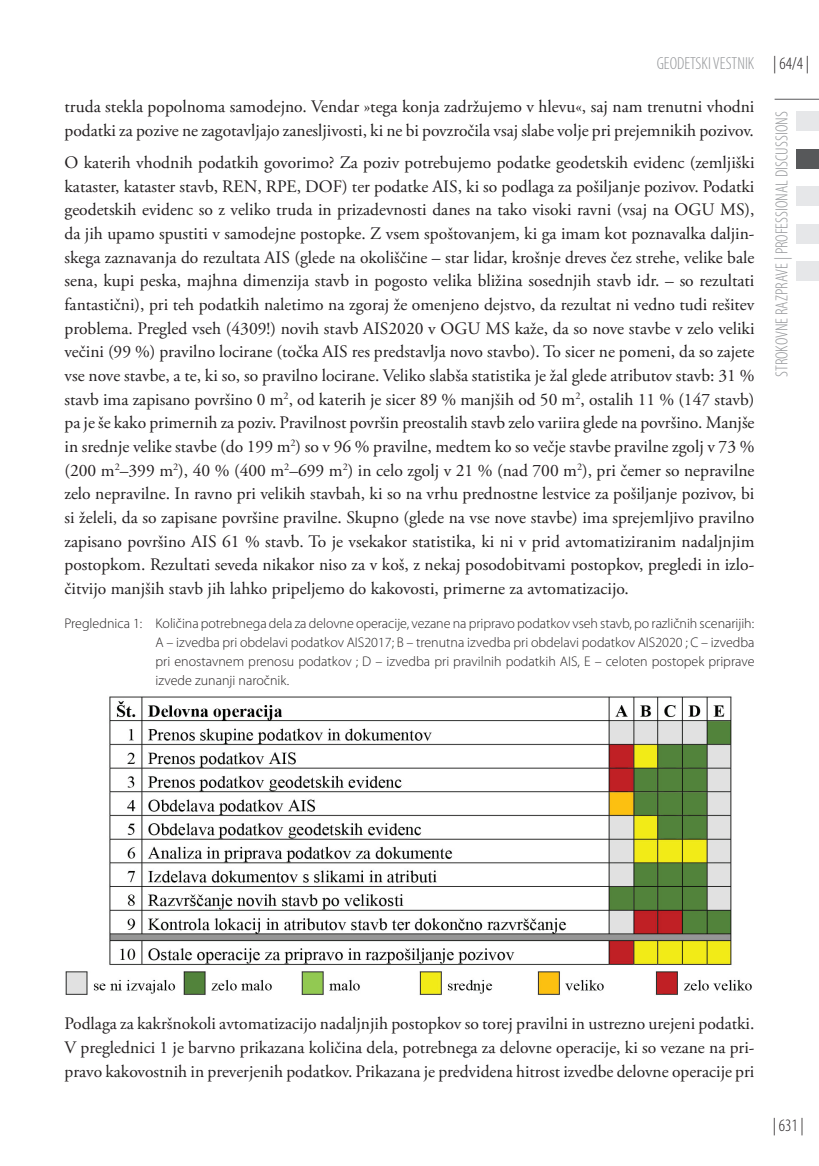
<style>
.page{position:relative;width:819px;height:1166px;background:#fff}
.page>*{position:absolute;margin:0;border:0;box-sizing:border-box;transform-origin:0 0}
.t1{font:17.5px/23.6px "Adobe Garamond Pro";color:#231f20;text-align:justify}
.t2{font:300 condensed 17.5px "Myriad Pro";color:#939598}
.t3{font:300 condensed 17.5px "Myriad Pro";color:#231f20}
.t4{font:300 14px/18.9px "Myriad Pro";color:#231f20;text-align:justify}
.s1{color:#231f20}
</style>
<div class="page">
<img style="left:65px;top:696px;width:687px;height:300px">
<hr style="left:774px;top:99px;width:45px;height:1px;background:#57585a">
<div style="left:796px;top:186px;width:23px;height:20px;background:#e6e7e9"></div>
<div style="left:796px;top:224px;width:23px;height:20px;background:#e6e7e9"></div>
<div style="left:796px;top:261px;width:23px;height:20px;background:#e6e7e9"></div>
<div style="left:796px;top:111px;width:23px;height:20px;background:#e6e7e9"></div>
<div style="left:796px;top:149px;width:23px;height:20px;background:#57585a"></div>
<p class="t2" style="left:656px;top:53px;width:154px">GEODETSKI VESTNIK <span class="s1">| 64/4 |</span></p>
<p class="t2" style="left:771px;top:377px;width:267px;rotate:-90deg">STROKOVNE RAZPRAVE | PROFESSIONAL DISCUSSIONS</p>
<p class="t1" style="left:64px;top:95px;width:691px">truda stekla popolnoma samodejno. Vendar »tega konja zadržujemo v hlevu«, saj nam trenutni vhodni podatki za pozive ne zagotavljajo zanesljivosti, ki ne bi povzročila vsaj slabe volje pri prejemnikih pozivov.</p>
<p class="t1" style="left:64px;top:151px;width:691px">O katerih vhodnih podatkih govorimo? Za poziv potrebujemo podatke geodetskih evidenc (zemljiški kataster, kataster stavb, REN, RPE, DOF) ter podatke AIS, ki so podlaga za pošiljanje pozivov. Podatki geodetskih evidenc so z veliko truda in prizadevnosti danes na tako visoki ravni (vsaj na OGU MS), da jih upamo spustiti v samodejne postopke. Z vsem spoštovanjem, ki ga imam kot poznavalka daljin&shy;skega zaznavanja do rezultata AIS (glede na okoliščine – star lidar, krošnje dreves čez strehe, velike bale sena, kupi peska, majhna dimenzija stavb in pogosto velika bližina sosednjih stavb idr. – so rezultati fantastični), pri teh podatkih naletimo na zgoraj že omenjeno dejstvo, da rezultat ni vedno tudi rešitev problema. Pregled vseh (4309!) novih stavb AIS2020 v OGU MS kaže, da so nove stavbe v zelo veliki večini (99 %) pravilno locirane (točka AIS res predstavlja novo stavbo). To sicer ne pomeni, da so zajete vse nove stavbe, a te, ki so, so pravilno locirane. Veliko slabša statistika je žal glede atributov stavb: 31 % stavb ima zapisano površino 0 m<sup>2</sup>, od katerih je sicer 89 % manjših od 50 m<sup>2</sup>, ostalih 11 % (147 stavb) pa je še kako primernih za poziv. Pravilnost površin preostalih stavb zelo variira glede na površino. Manjše in srednje velike stavbe (do 199 m<sup>2</sup>) so v 96 % pravilne, medtem ko so večje stavbe pravilne zgolj v 73 % (200 m<sup>2</sup>–399 m<sup>2</sup>), 40 % (400 m<sup>2</sup>–699 m<sup>2</sup>) in celo zgolj v 21 % (nad 700 m<sup>2</sup>), pri čemer so nepravilne zelo nepravilne. In ravno pri velikih stavbah, ki so na vrhu prednostne lestvice za pošiljanje pozivov, bi si želeli, da so zapisane površine pravilne. Skupno (glede na vse nove stavbe) ima sprejemljivo pravilno zapisano površino AIS 61 % stavb. To je vsekakor statistika, ki ni v prid avtomatiziranim nadaljnjim postopkom. Rezultati seveda nikakor niso za v koš, z nekaj posodobitvami postopkov, pregledi in izlo&shy;čitvijo manjših stavb jih lahko pripeljemo do kakovosti, primerne za avtomatizacijo.</p>
<p class="t4" style="left:155px;top:613px;width:600px;text-indent:-91px">Preglednica 1: Količina potrebnega dela za delovne operacije, vezane na pripravo podatkov vseh stavb, po različnih scenarijih:<br>A – izvedba pri obdelavi podatkov AIS2017; B – trenutna izvedba pri obdelavi podatkov AIS2020 ; C – izvedba pri enostavnem prenosu podatkov ; D – izvedba pri pravilnih podatkih AIS, E – celoten postopek priprave izvede zunanji naročnik.</p>
<p class="t1" style="left:64px;top:1012px;width:691px">Podlaga za kakršnokoli avtomatizacijo nadaljnjih postopkov so torej pravilni in ustrezno urejeni podatki.<br>V preglednici 1 je barvno prikazana količina dela, potrebnega za delovne operacije, ki so vezane na pri&shy;pravo kakovostnih in preverjenih podatkov. Prikazana je predvidena hitrost izvedbe delovne operacije pri</p>
<p class="t3" style="left:772px;top:1115px;width:32px">| 631 |</p>
</div>
